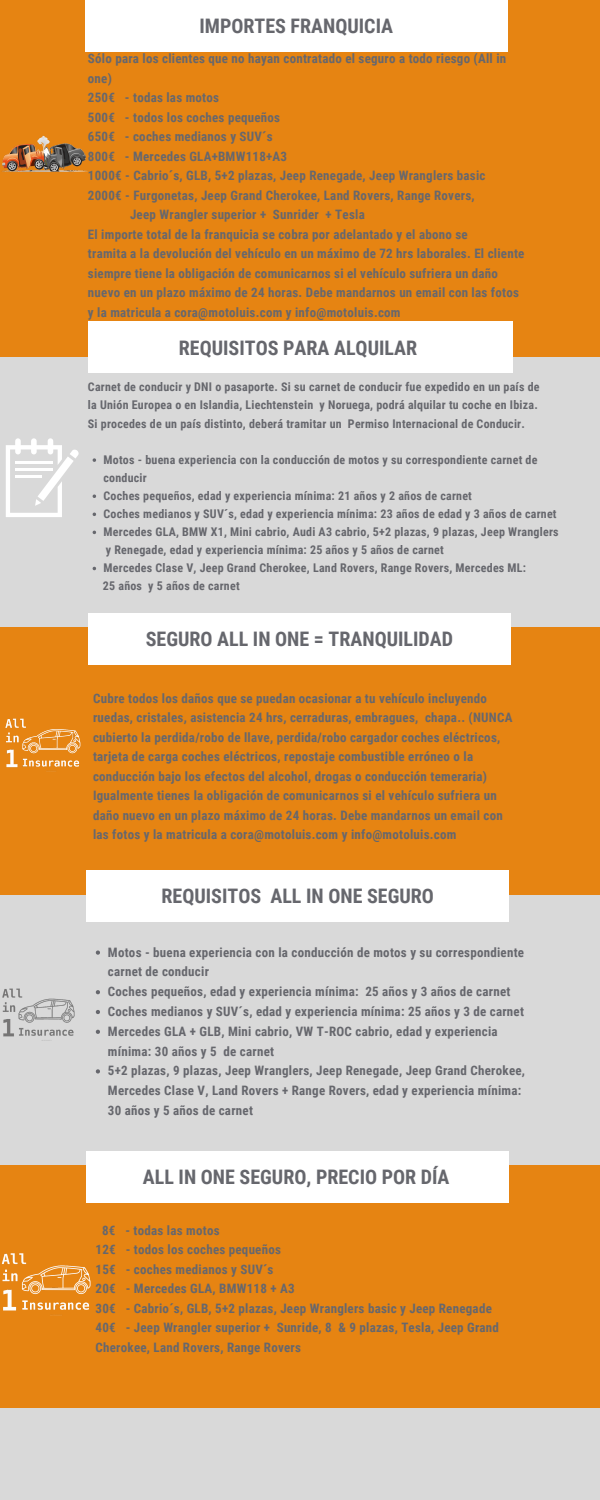
<style>
.page{position:relative;width:600px;height:1500px;background:#e68412}
.page>*{position:absolute;margin:0;border:0;box-sizing:border-box;transform-origin:0 0}
.t1{font:700 20px "Roboto Condensed";color:#66676d}
.t2{font:700 13px/19.5px "Roboto Condensed";letter-spacing:.02em;color:#66676d}
.t3{font:700 12px/18.1px "Roboto Condensed";letter-spacing:.02em;color:#66676d}
</style>
<div class="page">
<div style="left:0;top:357px;width:600px;height:270px;background:#d9d9d9"></div>
<div style="left:0;top:1408px;width:600px;height:92px;background:#d9d9d9"></div>
<div style="left:0;top:896px;width:600px;height:270px;background:#d9d9d9"></div>
<div style="left:85px;top:0;width:423px;height:52px;background:#fff"></div>
<div style="left:88px;top:613px;width:423px;height:51px;background:#fff"></div>
<img style="left:2px;top:135px;width:86px;height:37px">
<div style="left:88px;top:321px;width:424px;height:52px;background:#fff"></div>
<svg style="left:6px;top:438px;width:73px;height:79px"></svg>
<svg style="left:93px;top:458px;width:3px;height:4px"></svg>
<div style="left:86px;top:870px;width:423px;height:51px;background:#fff"></div>
<svg style="left:96px;top:951px;width:4px;height:4px"></svg>
<svg style="left:96px;top:990px;width:4px;height:4px"></svg>
<svg style="left:96px;top:1010px;width:4px;height:4px"></svg>
<svg style="left:96px;top:1030px;width:4px;height:4px"></svg>
<svg style="left:96px;top:1069px;width:4px;height:5px"></svg>
<div style="left:86px;top:1151px;width:423px;height:52px;background:#fff"></div>
<img style="left:1px;top:1253px;width:90px;height:63px">
<img style="left:5px;top:718px;width:76px;height:54px">
<img style="left:2px;top:988px;width:73px;height:53px">
<p class="t1" style="left:199px;top:15px;width:195px">IMPORTES FRANQUICIA</p>
<p class="t2" style="left:88px;top:49px;width:420px">Sólo para los clientes que no hayan contratado el seguro a todo riesgo (All in one)</p>
<p class="t2" style="left:88px;top:88px;width:133px">250€ - todas las motos</p>
<p class="t2" style="left:88px;top:108px;width:194px">500€ - todos los coches pequeños</p>
<p class="t2" style="left:88px;top:127px;width:186px">650€ - coches medianos y SUV´s</p>
<p class="t2" style="left:88px;top:147px;width:201px">800€ - Mercedes GLA+BMW118+A3</p>
<p class="t2" style="left:88px;top:166px;width:399px">1000€ - Cabrio´s, GLB, 5+2 plazas, Jeep Renegade, Jeep Wranglers basic</p>
<p class="t2" style="left:88px;top:186px;width:388px">2000€ - Furgonetas, Jeep Grand Cherokee, Land Rovers, Range Rovers,</p>
<p class="t2" style="left:130px;top:205px;width:236px">Jeep Wrangler superior + Sunrider + Tesla</p>
<p class="t2" style="left:88px;top:225px;width:381px">El importe total de la franquicia se cobra por adelantado y el abono se</p>
<p class="t2" style="left:88px;top:244px;width:438px">tramita a la devolución del vehículo en un máximo de 72 hrs laborales. El cliente siempre tiene la obligación de comunicarnos si el vehículo sufriera un daño nuevo en un plazo máximo de 24 horas. Debe mandarnos un email con las fotos y la matricula a cora@motoluis.com y info@motoluis.com</p>
<p class="t1" style="left:179px;top:336px;width:240px">REQUISITOS PARA ALQUILAR</p>
<p class="t3" style="left:88px;top:378px;width:453px">Carnet de conducir y DNI o pasaporte. Si su carnet de conducir fue expedido en un país de</p>
<p class="t3" style="left:88px;top:396px;width:451px">la Unión Europea o en Islandia, Liechtenstein y Noruega, podrá alquilar tu coche en Ibiza.</p>
<p class="t3" style="left:88px;top:414px;width:439px">Si procedes de un país distinto, deberá tramitar un Permiso Internacional de Conducir.</p>
<p class="t3" style="left:104px;top:450px;width:435px">Motos - buena experiencia con la conducción de motos y su correspondiente carnet de conducir</p>
<p class="t3" style="left:104px;top:487px;width:370px">Coches pequeños, edad y experiencia mínima: 21 años y 2 años de carnet</p>
<p class="t3" style="left:104px;top:505px;width:455px">Coches medianos y SUV´s, edad y experiencia mínima: 23 años de edad y 3 años de carnet</p>
<p class="t3" style="left:104px;top:523px;width:457px">Mercedes GLA, BMW X1, Mini cabrio, Audi A3 cabrio, 5+2 plazas, 9 plazas, Jeep Wranglers</p>
<p class="t3" style="left:104px;top:559px;width:424px">Mercedes Clase V, Jeep Grand Cherokee, Land Rovers, Range Rovers, Mercedes ML:</p>
<p class="t3" style="left:106px;top:541px;width:340px">y Renegade, edad y experiencia mínima: 25 años y 5 años de carnet</p>
<p class="t3" style="left:103px;top:577px;width:138px">25 años y 5 años de carnet</p>
<p class="t1" style="left:146px;top:627px;width:309px">SEGURO ALL IN ONE = TRANQUILIDAD</p>
<p class="t2" style="left:93px;top:689px;width:421px">Cubre todos los daños que se puedan ocasionar a tu vehículo incluyendo ruedas, cristales, asistencia 24 hrs, cerraduras, embragues, chapa.. (NUNCA cubierto la perdida/robo de llave, perdida/robo cargador coches eléctricos, tarjeta de carga coches eléctricos, repostaje combustible erróneo o la conducción bajo los efectos del alcohol, drogas o conducción temeraria)</p>
<p class="t2" style="left:93px;top:786px;width:411px">Igualmente tienes la obligación de comunicarnos si el vehículo sufriera un daño nuevo en un plazo máximo de 24 horas. Debe mandarnos un email con las fotos y la matricula a cora@motoluis.com y info@motoluis.com</p>
<p class="t1" style="left:162px;top:884px;width:274px">REQUISITOS ALL IN ONE SEGURO</p>
<p class="t2" style="left:108px;top:942px;width:418px;line-height:19.8px">Motos - buena experiencia con la conducción de motos y su correspondiente carnet de conducir</p>
<p class="t2" style="left:108px;top:982px;width:404px">Coches pequeños, edad y experiencia mínima: 25 años y 3 años de carnet</p>
<p class="t2" style="left:108px;top:1002px;width:418px">Coches medianos y SUV´s, edad y experiencia mínima: 25 años y 3 de carnet</p>
<p class="t2" style="left:108px;top:1021px;width:391px;line-height:19.8px">Mercedes GLA + GLB, Mini cabrio, VW T-ROC cabrio, edad y experiencia mínima: 30 años y 5 de carnet</p>
<p class="t2" style="left:108px;top:1061px;width:419px;line-height:19.8px">5+2 plazas, 9 plazas, Jeep Wranglers, Jeep Renegade, Jeep Grand Cherokee,<br>Mercedes Clase V, Land Rovers + Range Rovers, edad y experiencia mínima:<br>30 años y 5 años de carnet</p>
<p class="t1" style="left:143px;top:1166px;width:308px">ALL IN ONE SEGURO, PRECIO POR DÍA</p>
<p class="t2" style="left:102px;top:1221px;width:119px">8€ - todas las motos</p>
<p class="t2" style="left:96px;top:1240px;width:187px">12€ - todos los coches pequeños</p>
<p class="t2" style="left:96px;top:1260px;width:179px">15€ - coches medianos y SUV´s</p>
<p class="t2" style="left:96px;top:1279px;width:201px">20€ - Mercedes GLA, BMW118 + A3</p>
<p class="t2" style="left:96px;top:1299px;width:398px">30€ - Cabrio´s, GLB, 5+2 plazas, Jeep Wranglers basic y Jeep Renegade</p>
<p class="t2" style="left:96px;top:1318px;width:405px">40€ - Jeep Wrangler superior + Sunride, 8 &amp; 9 plazas, Tesla, Jeep Grand<br>Cherokee, Land Rovers, Range Rovers</p>
</div>
